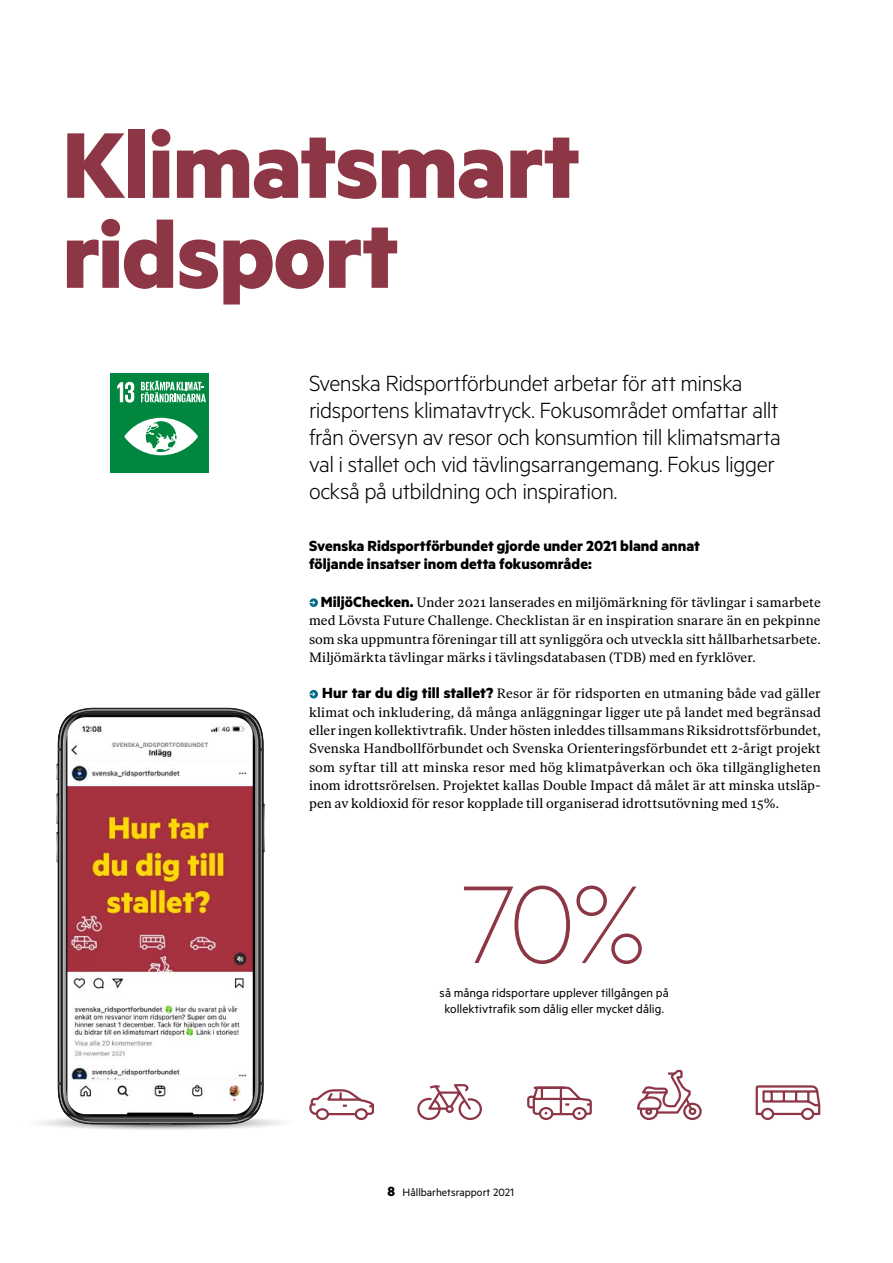
<style>
.page{position:relative;width:893px;height:1263px;background:#fff}
.page>*{position:absolute;margin:0;border:0;box-sizing:border-box;transform-origin:0 0}
.t1{font:100 124.5px "Metric";color:#8d3646}
.t2{font:700 105px/90px "Metric";letter-spacing:-.01em;color:#8d3646}
.t3{font:300 24.75px/27px "Metric";letter-spacing:-.02em;color:#000}
.t4{font:700 16.5px/18.3px "Metric";letter-spacing:.005em;color:#000}
.t5{font:13.5px/18.3px "Ivar Text";letter-spacing:.01em;color:#000;text-align:justify}
.t6{font:13.5px "Metric";letter-spacing:.005em;color:#000}
.t7{font:12px "Metric";color:#000}
.s1{font-family:"Metric";font-weight:700;font-size:16.5px}
.s2{font-weight:700;font-size:15px}
</style>
<div class="page">
<svg style="left:309px;top:598px;width:9px;height:9px"></svg>
<svg style="left:309px;top:601px;width:6px;height:4px"></svg>
<svg style="left:309px;top:690px;width:9px;height:8px"></svg>
<svg style="left:309px;top:692px;width:6px;height:4px"></svg>
<div style="left:111px;top:374px;width:98px;height:99px;background:#00863e"></div>
<svg style="left:117px;top:382px;width:17px;height:21px"></svg>
<svg style="left:124px;top:418px;width:74px;height:37px"></svg>
<svg style="left:141px;top:381px;width:65px;height:21px"></svg>
<svg style="left:40px;top:715px;width:243px;height:415px"></svg>
<img style="left:67px;top:717px;width:186px;height:397px">
<svg style="left:309px;top:1089px;width:66px;height:31px"></svg>
<svg style="left:417px;top:1084px;width:65px;height:37px"></svg>
<svg style="left:637px;top:1069px;width:65px;height:51px"></svg>
<svg style="left:527px;top:1086px;width:65px;height:34px"></svg>
<svg style="left:755px;top:1085px;width:66px;height:35px"></svg>
<h2 class="t2" style="left:62px;top:117px;width:519px">Klimatsmart ridsport</h2>
<p class="t3" style="left:309px;top:368px;width:473px">Svenska Ridsportförbundet arbetar för att minska ridsportens klimatavtryck. Fokusområdet omfattar allt från översyn av resor och konsumtion till klimatsmarta val i stallet och vid tävlingsarrangemang. Fokus ligger också på utbildning och inspiration.</p>
<p class="t4" style="left:309px;top:536px;width:393px">Svenska Ridsportförbundet gjorde under 2021 bland annat följande insatser inom detta fokusområde:</p>
<p class="t5" style="left:309px;top:593px;width:513px;text-indent:12px"><span class="s1">MiljöChecken.</span> Under 2021 lanserades en miljömärkning för tävlingar i samarbete med Lövsta Future Challenge. Checklistan är en inspiration snarare än en pekpinne som ska uppmuntra föreningar till att synliggöra och utveckla sitt hållbarhetsarbete.<br>Miljömärkta tävlingar märks i tävlingsdatabasen (TDB) med en fyrklöver.</p>
<p class="t5" style="left:309px;top:685px;width:513px;text-indent:13px"><span class="s1">Hur tar du dig till stallet?</span> Resor är för ridsporten en utmaning både vad gäller klimat och inkludering, då många anläggningar ligger ute på landet med begränsad eller ingen kollektivtrafik. Under hösten inleddes tillsammans Riksidrottsförbundet, Svenska Handbollförbundet och Svenska Orienteringsförbundet ett 2-årigt projekt som syftar till att minska resor med hög klimatpåverkan och öka tillgängligheten inom idrottsrörelsen. Projektet kallas Double Impact då målet är att minska utsläp&shy;pen av koldioxid för resor kopplade till organiserad idrottsutövning med 15%.</p>
<h1 class="t1" style="left:462px;top:852px;width:187px">70%</h1>
<p class="t6" style="left:440px;top:985px;width:231px">så många ridsportare upplever tillgången på</p>
<p class="t6" style="left:444px;top:1001px;width:221px">kollektivtrafik som dålig eller mycket dålig.</p>
<p class="t7" style="left:387px;top:1185px;width:128px"><span class="s2">8</span> Hållbarhetsrapport 2021</p>
</div>
